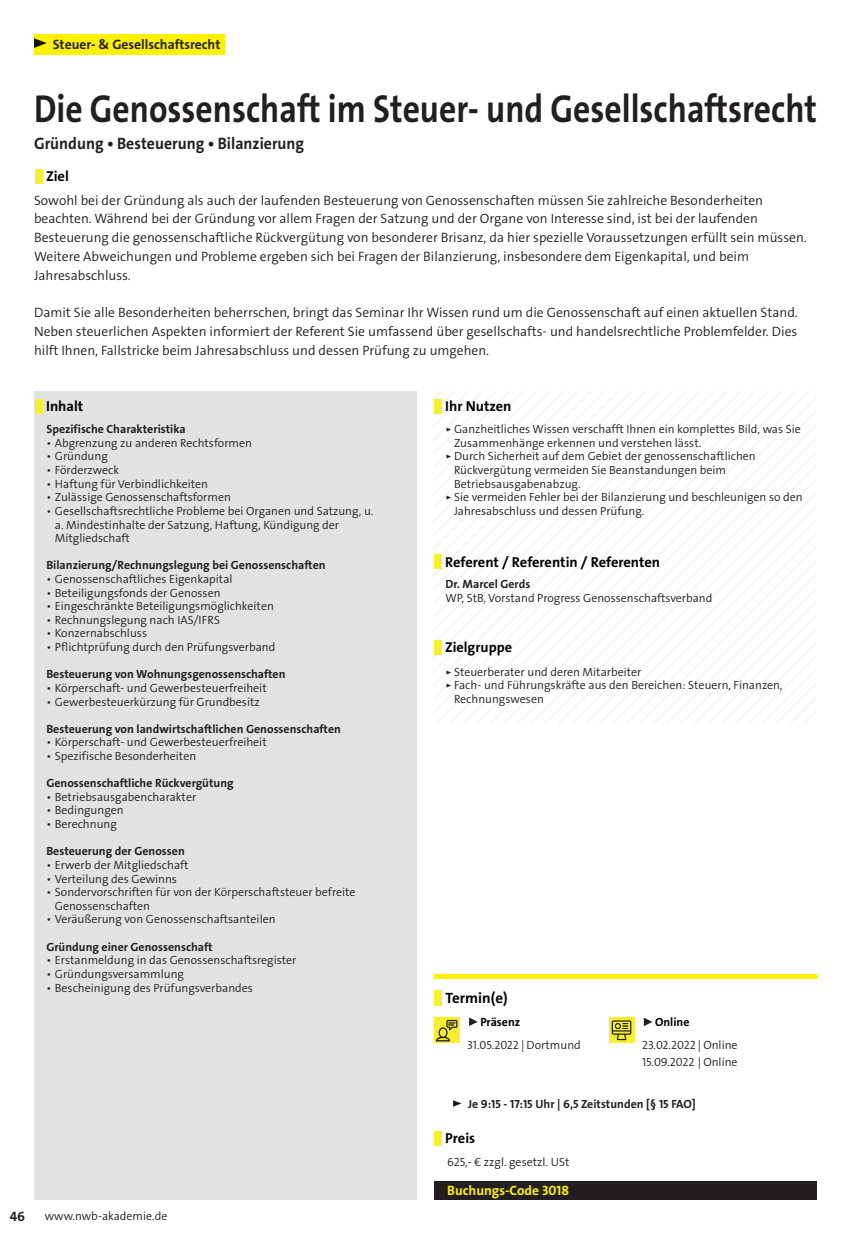
<style>
.page{position:relative;width:851px;height:1234px;background:#fff}
.page>*{position:absolute;margin:0;border:0;box-sizing:border-box;transform-origin:0 0}
.t1{font:39.15px "The Sans LP7 Bld";color:#231f20;scale:.86 1}
.t2{font:16.65px "The Sans LP7 Bld";color:#231f20;scale:.95 1}
.t3{font:15px "The Sans LP7 Bld";color:#000002}
.t4{font:14.55px "The Sans LP7 Bld";color:#000002}
.t5{font:14.4px "The Sans LP7 Bld";color:#000002}
.t6{font:14.25px "The Sans LP7 Bld";color:#000002}
.t7{font:13.65px/18.8px "The Sans LP4 Se Lig";color:#231f20}
.t8{font:13.65px "The Sans LP7 Bld";color:#231f20}
.t9{font:13.65px "The Sans LP7 Bld";color:#fff101}
.t10{font:12px "The Sans LP7 Bld";color:#000002}
.t11{font:11.85px/13.6px "The Sans LP4 Se Lig";color:#231f20}
.t12{font:11.85px "The Sans LP7 Bld";color:#231f20}
.t13{font:11.85px "The Sans LP7 Bld";color:#000002}
</style>
<div class="page">
<div style="left:34px;top:34px;width:190px;height:20px;background:#fff101"></div>
<svg style="left:34px;top:38px;width:13px;height:10px"></svg>
<div style="left:35px;top:169px;width:7px;height:15px;background:#f8ef2c"></div>
<div style="left:34px;top:391px;width:383px;height:808px;background:#e1e2e4"></div>
<div style="left:35px;top:399px;width:7px;height:14px;background:#f8ef2c"></div>
<svg style="left:433px;top:391px;width:383px;height:333px"></svg>
<div style="left:434px;top:399px;width:7px;height:14px;background:#f8ef2c"></div>
<div style="left:434px;top:554px;width:7px;height:14px;background:#f8ef2c"></div>
<div style="left:434px;top:640px;width:7px;height:14px;background:#f8ef2c"></div>
<div style="left:434px;top:973px;width:382px;height:5px;background:#fff101"></div>
<div style="left:434px;top:989px;width:7px;height:15px;background:#f8ef2c"></div>
<div style="left:434px;top:1017px;width:25px;height:25px;background:#f8ef2c"></div>
<svg style="left:436px;top:1019px;width:21px;height:22px"></svg>
<svg style="left:469px;top:1017px;width:8px;height:8px"></svg>
<svg style="left:609px;top:1017px;width:25px;height:25px"></svg>
<svg style="left:611px;top:1020px;width:20px;height:19px"></svg>
<svg style="left:643px;top:1017px;width:9px;height:8px"></svg>
<svg style="left:453px;top:1100px;width:8px;height:6px"></svg>
<div style="left:434px;top:1130px;width:7px;height:15px;background:#f8ef2c"></div>
<div style="left:434px;top:1180px;width:382px;height:19px;background:#231f20"></div>
<p class="t8" style="left:53px;top:35px;width:169px">Steuer- &amp; Gesellschaftsrecht</p>
<h1 class="t1" style="left:34px;top:83px;width:911px">Die Genossenschaft im Steuer- und Gesellschaftsrecht</h1>
<h2 class="t2" style="left:34px;top:132px;width:286px">Gründung • Besteuerung • Bilanzierung</h2>
<p class="t5" style="left:46px;top:167px;width:24px">Ziel</p>
<p class="t7" style="left:34px;top:191px;width:774px">Sowohl bei der Gründung als auch der laufenden Besteuerung von Genossenschaften müssen Sie zahlreiche Besonderheiten beachten. Während bei der Gründung vor allem Fragen der Satzung und der Organe von Interesse sind, ist bei der laufenden Besteuerung die genossenschaftliche Rückvergütung von besonderer Brisanz, da hier spezielle Voraussetzungen erfüllt sein müssen.<br>Weitere Abweichungen und Probleme ergeben sich bei Fragen der Bilanzierung, insbesondere dem Eigenkapital, und beim Jahresabschluss.</p>
<p class="t7" style="left:34px;top:303px;width:765px;text-align:justify">Damit Sie alle Besonderheiten beherrschen, bringt das Seminar Ihr Wissen rund um die Genossenschaft auf einen aktuellen Stand.<br>Neben steuerlichen Aspekten informiert der Referent Sie umfassend über gesellschafts- und handelsrechtliche Problemfelder. Dies hilft Ihnen, Fallstricke beim Jahresabschluss und dessen Prüfung zu umgehen.</p>
<p class="t5" style="left:46px;top:397px;width:39px">Inhalt</p>
<p class="t12" style="left:46px;top:421px;width:141px">Spezifische Charakteristika</p>
<p class="t11" style="left:46px;top:436px;width:207px">• Abgrenzung zu anderen Rechtsformen</p>
<p class="t11" style="left:46px;top:449px;width:63px">• Gründung</p>
<p class="t11" style="left:46px;top:463px;width:74px">• Förderzweck</p>
<p class="t11" style="left:46px;top:477px;width:163px">• Haftung für Verbindlichkeiten</p>
<p class="t11" style="left:46px;top:490px;width:186px">• Zulässige Genossenschaftsformen</p>
<p class="t11" style="left:55px;top:504px;width:320px;text-indent:-9px">• Gesellschaftsrechtliche Probleme bei Organen und Satzung, u. a. Mindestinhalte der Satzung, Haftung, Kündigung der<br>Mitgliedschaft</p>
<p class="t12" style="left:46px;top:557px;width:281px">Bilanzierung/Rechnungslegung bei Genossenschaften</p>
<p class="t11" style="left:46px;top:572px;width:188px">• Genossenschaftliches Eigenkapital</p>
<p class="t11" style="left:46px;top:585px;width:176px">• Beteiligungsfonds der Genossen</p>
<p class="t11" style="left:46px;top:599px;width:229px">• Eingeschränkte Beteiligungsmöglichkeiten</p>
<p class="t11" style="left:46px;top:613px;width:175px">• Rechnungslegung nach IAS/IFRS</p>
<p class="t11" style="left:46px;top:626px;width:102px">• Konzernabschluss</p>
<p class="t11" style="left:46px;top:640px;width:230px">• Pflichtprüfung durch den Prüfungsverband</p>
<p class="t12" style="left:46px;top:666px;width:240px">Besteuerung von Wohnungsgenossenschaften</p>
<p class="t11" style="left:46px;top:681px;width:222px">• Körperschaft- und Gewerbesteuerfreiheit</p>
<p class="t11" style="left:46px;top:694px;width:215px">• Gewerbesteuerkürzung für Grundbesitz</p>
<p class="t12" style="left:46px;top:721px;width:296px">Besteuerung von landwirtschaftlichen Genossenschaften</p>
<p class="t11" style="left:46px;top:735px;width:222px">• Körperschaft- und Gewerbesteuerfreiheit</p>
<p class="t11" style="left:46px;top:749px;width:151px">• Spezifische Besonderheiten</p>
<p class="t12" style="left:46px;top:775px;width:189px">Genossenschaftliche Rückvergütung</p>
<p class="t11" style="left:46px;top:790px;width:151px">• Betriebsausgabencharakter</p>
<p class="t11" style="left:46px;top:803px;width:79px">• Bedingungen</p>
<p class="t11" style="left:46px;top:817px;width:72px">• Berechnung</p>
<p class="t12" style="left:46px;top:843px;width:140px">Besteuerung der Genossen</p>
<p class="t11" style="left:46px;top:858px;width:144px">• Erwerb der Mitgliedschaft</p>
<p class="t11" style="left:46px;top:871px;width:132px">• Verteilung des Gewinns</p>
<p class="t11" style="left:55px;top:885px;width:302px;text-indent:-9px">• Sondervorschriften für von der Körperschaftsteuer befreite<br>Genossenschaften</p>
<p class="t11" style="left:46px;top:912px;width:231px">• Veräußerung von Genossenschaftsanteilen</p>
<p class="t12" style="left:46px;top:938px;width:167px">Gründung einer Genossenschaft</p>
<p class="t11" style="left:46px;top:953px;width:251px">• Erstanmeldung in das Genossenschaftsregister</p>
<p class="t11" style="left:46px;top:966px;width:139px">• Gründungsversammlung</p>
<p class="t11" style="left:46px;top:980px;width:208px">• Bescheinigung des Prüfungsverbandes</p>
<p class="t8" style="left:10px;top:1207px;width:17px">46</p>
<p class="t11" style="left:45px;top:1208px;width:124px">www.nwb-akademie.de</p>
<p class="t5" style="left:445px;top:397px;width:68px">Ihr Nutzen</p>
<p class="t11" style="left:445px;top:422px;width:357px">▹ Ganzheitliches Wissen verschafft Ihnen ein komplettes Bild, was Sie</p>
<p class="t11" style="left:454px;top:436px;width:249px">Zusammenhänge erkennen und verstehen lässt.</p>
<p class="t11" style="left:445px;top:449px;width:312px">▹ Durch Sicherheit auf dem Gebiet der genossenschaftlichen</p>
<p class="t11" style="left:454px;top:463px;width:273px">Rückvergütung vermeiden Sie Beanstandungen beim</p>
<p class="t11" style="left:454px;top:477px;width:128px">Betriebsausgabenabzug.</p>
<p class="t11" style="left:445px;top:490px;width:358px">▹ Sie vermeiden Fehler bei der Bilanzierung und beschleunigen so den</p>
<p class="t11" style="left:454px;top:504px;width:192px">Jahresabschluss und dessen Prüfung.</p>
<p class="t5" style="left:445px;top:552px;width:216px">Referent / Referentin / Referenten</p>
<p class="t12" style="left:445px;top:576px;width:86px">Dr. Marcel Gerds</p>
<p class="t11" style="left:445px;top:591px;width:268px">WP, StB, Vorstand Progress Genossenschaftsverband</p>
<p class="t6" style="left:445px;top:638px;width:68px">Zielgruppe</p>
<p class="t11" style="left:445px;top:664px;width:197px">▹ Steuerberater und deren Mitarbeiter</p>
<p class="t11" style="left:445px;top:678px;width:338px">▹ Fach- und Führungskräfte aus den Bereichen: Steuern, Finanzen,</p>
<p class="t11" style="left:454px;top:692px;width:91px">Rechnungswesen</p>
<p class="t3" style="left:445px;top:987px;width:63px">Termin(e)</p>
<p class="t10" style="left:480px;top:1014px;width:41px">Präsenz</p>
<p class="t11" style="left:467px;top:1038px;width:115px">31.05.2022 | Dortmund</p>
<p class="t13" style="left:655px;top:1014px;width:36px">Online</p>
<p class="t11" style="left:642px;top:1037px;width:97px;line-height:16px">23.02.2022 | Online<br>15.09.2022 | Online</p>
<p class="t12" style="left:468px;top:1095px;width:229px">Je 9:15 - 17:15 Uhr | 6,5 Zeitstunden [§ 15 FAO]</p>
<p class="t4" style="left:445px;top:1128px;width:31px">Preis</p>
<p class="t11" style="left:447px;top:1155px;width:124px">625,- € zzgl. gesetzl. USt</p>
<p class="t9" style="left:447px;top:1181px;width:123px">Buchungs-Code 3018</p>
</div>
